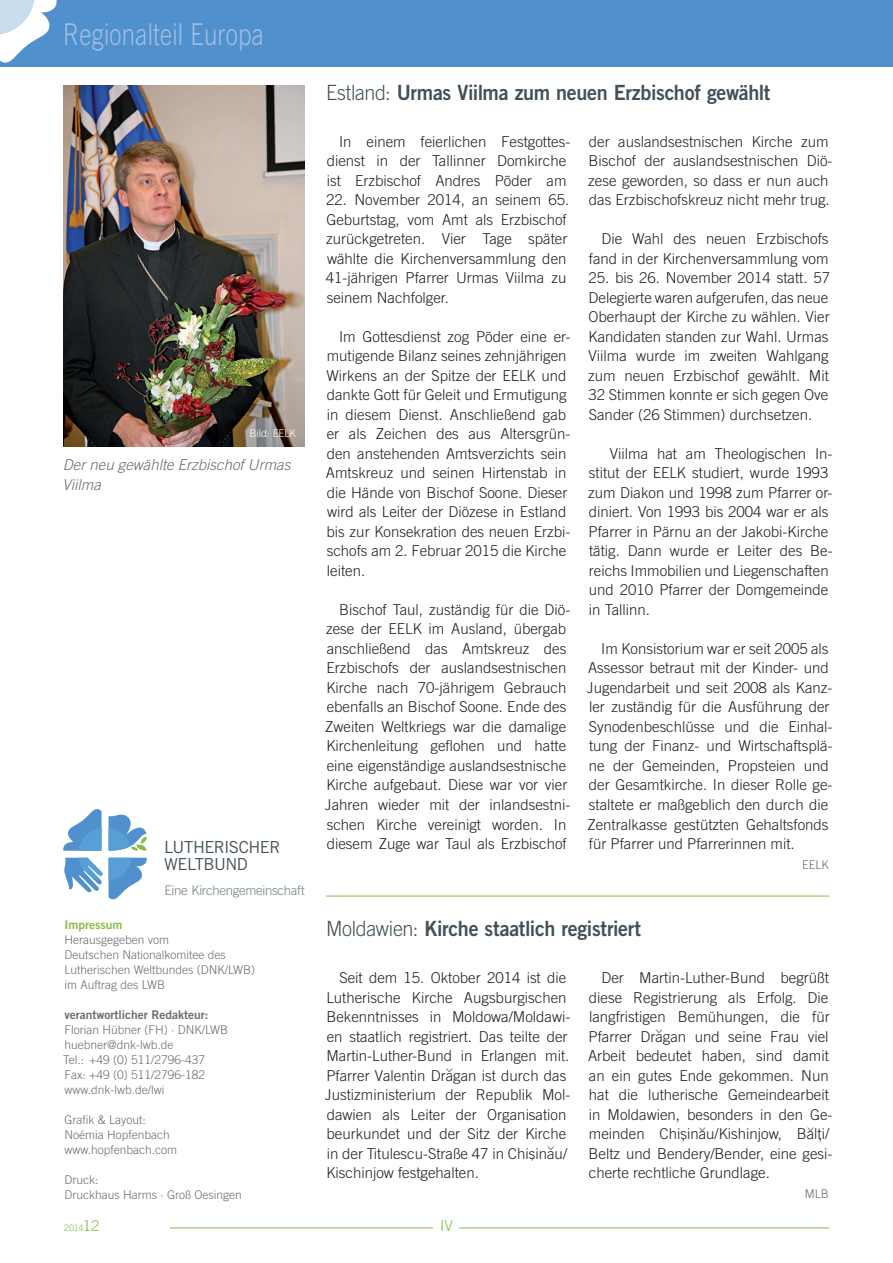
<style>
.page{position:relative;width:893px;height:1263px;background:#fff}
.page>*{position:absolute;margin:0;border:0;box-sizing:border-box;transform-origin:0 0}
.t1{font:300 30px "Trade Gothic LT Std";letter-spacing:.01em;color:#a4bee3;scale:.8 1}
.t2{font:21px "Trade Gothic LT Std Bd 2";letter-spacing:-.015em;color:#425159;scale:.94 1}
.t3{font:16.65px/16.6px "Trade Gothic";letter-spacing:-.035em;color:#425159}
.t4{font:300 15px/19.5px "Trade Gothic LT Std";color:#231f20}
.t5{font:italic 300 15px/19.5px "Trade Gothic LT Std";color:#6c6d70}
.t6{font:300 15px "Trade Gothic LT Std";color:#84bc47}
.t7{font:300 13.2px "Trade Gothic";letter-spacing:-.02em;color:#72828a}
.t8{font:300 12px/15px "Trade Gothic LT Std";color:#6c6d70}
.t9{font:12px "Trade Gothic LT Std Bd 2";color:#6c6d70}
.t10{font:12px "Trade Gothic LT Std Bd 2";color:#84bc47}
.t11{font:300 12px "Trade Gothic LT Std";color:#231f20;scale:.5 1}
.t12{font:300 12px "Trade Gothic LT Std";color:#231f20}
.t13{font:300 10.5px "Trade Gothic LT Std";color:#fff}
.t14{font:300 9px "Trade Gothic LT Std";color:#84bc47}
.s1{font-family:"Trade Gothic LT Std";font-weight:300}
.s2{font-size:15px}
</style>
<div class="page">
<div style="left:0;top:0;width:893px;height:67px;background:#5090cc"></div>
<hr style="left:170px;top:1227px;width:659px;height:1px;background:#84bc47">
<div style="left:434px;top:1220px;width:25px;height:26px;background:#fff"></div>
<svg style="left:63px;top:809px;width:39px;height:42px"></svg>
<svg style="left:109px;top:858px;width:38px;height:41px"></svg>
<svg style="left:109px;top:814px;width:38px;height:37px"></svg>
<svg style="left:64px;top:858px;width:38px;height:35px"></svg>
<svg style="left:78px;top:827px;width:54px;height:54px;fill:#589fd6"></svg>
<svg style="left:0;top:0;width:57px;height:63px"></svg>
<hr style="left:326px;top:896px;width:503px;height:1px;background:#84bc47">
<img style="left:64px;top:85px;width:241px;height:361px">
<h1 class="t1" style="left:63px;top:16px;width:252px">Regionalteil Europa</h1>
<p class="t13" style="left:249px;top:427px;width:48px">Bild: EELK</p>
<p class="t5" style="left:63px;top:455px;width:229px">Der neu gewählte Erzbischof Urmas<br>Viilma</p>
<p class="t3" style="left:164px;top:839px;width:118px">LUTHERISCHER<br>WELTBUND</p>
<p class="t7" style="left:164px;top:883px;width:142px">Eine Kirchengemeinschaft</p>
<p class="t10" style="left:64px;top:917px;width:59px">Impressum</p>
<p class="t8" style="left:64px;top:932px;width:192px">Herausgegeben vom<br>Deutschen Nationalkomitee des<br>Lutherischen Weltbundes (DNK/LWB) im Auftrag des LWB</p>
<p class="t9" style="left:65px;top:1007px;width:145px">verantwortlicher Redakteur:</p>
<p class="t8" style="left:63px;top:1022px;width:166px">Florian Hübner (FH) · DNK/LWB huebner@dnk-lwb.de<br>Tel.: +49 (0) 511/2796-437<br>Fax: +49 (0) 511/2796-182 www.dnk-lwb.de/lwi</p>
<p class="t8" style="left:64px;top:1112px;width:114px">Grafik &amp; Layout:<br>Noémia Hopfenbach www.hopfenbach.com</p>
<p class="t8" style="left:64px;top:1172px;width:179px">Druck:<br>Druckhaus Harms · Groß Oesingen</p>
<h2 class="t2" style="left:326px;top:80px;width:474px"><span class="s1">Estland:</span> Urmas Viilma zum neuen Erzbischof gewählt</h2>
<p class="t4" style="left:327px;top:132px;width:245px;text-indent:12px">In einem feierlichen Festgottes&shy;dienst in der Tallinner Domkirche ist Erzbischof Andres Põder am</p>
<p class="t4" style="left:326px;top:190px;width:245px">22. November 2014, an seinem 65.<br>Geburtstag, vom Amt als Erzbischof zurückgetreten. Vier Tage später wählte die Kirchenversammlung den<br>41-jährigen Pfarrer Urmas Viilma zu seinem Nachfolger.</p>
<p class="t4" style="left:326px;top:327px;width:246px;text-indent:13px">Im Gottesdienst zog Põder eine er&shy;mutigende Bilanz seines zehnjährigen Wirkens an der Spitze der EELK und dankte Gott für Geleit und Ermutigung in diesem Dienst. Anschließend gab er als Zeichen des aus Altersgrün&shy;den anstehenden Amtsverzichts sein Amtskreuz und seinen Hirtenstab in die Hände von Bischof Soone. Dieser wird als Leiter der Diözese in Estland bis zur Konsekration des neuen Erzbi&shy;schofs am 2. Februar 2015 die Kirche leiten.</p>
<p class="t4" style="left:325px;top:600px;width:247px;text-indent:14px">Bischof Taul, zuständig für die Diö&shy;zese der EELK im Ausland, übergab anschließend das Amtskreuz des Erzbischofs der auslandsestnischen Kirche nach 70-jährigem Gebrauch ebenfalls an Bischof Soone. Ende des Zweiten Weltkriegs war die damalige Kirchenleitung geflohen und hatte eine eigenständige auslandsestnische Kirche aufgebaut. Diese war vor vier Jahren wieder mit der inlandsestni&shy;schen Kirche vereinigt worden. In diesem Zuge war Taul als Erzbischof</p>
<p class="t4" style="left:588px;top:132px;width:246px">der auslandsestnischen Kirche zum Bischof der auslandsestnischen Diö&shy;zese geworden, so dass er nun auch das Erzbischofskreuz nicht mehr trug.</p>
<p class="t4" style="left:589px;top:229px;width:241px;text-align:right">Die Wahl des neuen Erzbischofs fand in der Kirchenversammlung vom</p>
<p class="t4" style="left:588px;top:268px;width:243px;text-align:justify">25. bis 26. November 2014 statt. 57<br>Delegierte waren aufgerufen, das neue Oberhaupt der Kirche zu wählen. Vier Kandidaten standen zur Wahl. Urmas Viilma wurde im zweiten Wahlgang zum neuen Erzbischof gewählt. Mit 32 Stimmen konnte er sich gegen Ove Sander (26 Stimmen) durchsetzen.</p>
<p class="t4" style="left:588px;top:444px;width:246px;text-indent:22px">Viilma hat am Theologischen In&shy;stitut der EELK studiert, wurde 1993 zum Diakon und 1998 zum Pfarrer or&shy;diniert. Von 1993 bis 2004 war er als<br>Pfarrer in Pärnu an der Jakobi-Kirche tätig. Dann wurde er Leiter des Be&shy;reichs Immobilien und Liegenschaften und 2010 Pfarrer der Domgemeinde in Tallinn.</p>
<p class="t4" style="left:587px;top:639px;width:247px;text-indent:14px">Im Konsistorium war er seit 2005 als Assessor betraut mit der Kinder- und Jugendarbeit und seit 2008 als Kanz&shy;ler zuständig für die Ausführung der Synodenbeschlüsse und die Einhal&shy;tung der Finanz- und Wirtschaftsplä&shy;ne der Gemeinden, Propsteien und der Gesamtkirche. In dieser Rolle ge&shy;staltete er maßgeblich den durch die Zentralkasse gestützten Gehaltsfonds für Pfarrer und Pfarrerinnen mit.</p>
<p class="t8" style="left:802px;top:856px;width:28px">EELK</p>
<h2 class="t2" style="left:326px;top:916px;width:337px"><span class="s1">Moldawien:</span> Kirche staatlich registriert</h2>
<p class="t4" style="left:325px;top:968px;width:247px;text-indent:14px">Seit dem 15. Oktober 2014 ist die Lutherische Kirche Augsburgischen Bekenntnisses in Moldowa/Moldawi&shy;en staatlich registriert. Das teilte der Martin-Luther-Bund in Erlangen mit.<br>Pfarrer Valentin Dragan ist durch das Justizministerium der Republik Mol&shy;dawien als Leiter der Organisation beurkundet und der Sitz der Kirche in der Titulescu-Straße 47 in Chisinau/ Kischinjow festgehalten.</p>
<p class="t4" style="left:588px;top:968px;width:246px;text-indent:13px">Der Martin-Luther-Bund begrüßt diese Registrierung als Erfolg. Die langfristigen Bemühungen, die für Pfarrer Dragan und seine Frau viel Arbeit bedeutet haben, sind damit an ein gutes Ende gekommen. Nun hat die lutherische Gemeindearbeit in Moldawien, besonders in den Ge&shy;meinden Chisinau/Kishinjow, Balti/ Beltz und Bendery/Bender, eine gesi&shy;cherte rechtliche Grundlage.</p>
<p class="t8" style="left:805px;top:1186px;width:26px">MLB</p>
<p class="t11" style="left:651px;top:1032px;width:9px;rotate:-90deg">&lt;</p>
<p class="t11" style="left:441px;top:1072px;width:9px;rotate:-90deg">&lt;</p>
<p class="t11" style="left:694px;top:1131px;width:9px;rotate:-90deg">&lt;</p>
<p class="t11" style="left:802px;top:1131px;width:9px;rotate:-90deg">&lt;</p>
<p class="t12" style="left:682px;top:1128px;width:5px">,</p>
<p class="t12" style="left:819px;top:1128px;width:5px">,</p>
<p class="t11" style="left:543px;top:1150px;width:9px;rotate:-90deg">&lt;</p>
<p class="t12" style="left:531px;top:1148px;width:5px">,</p>
<p class="t14" style="left:64px;top:1223px;width:37px">2014<span class="s2">12</span></p>
<p class="t6" style="left:440px;top:1217px;width:14px">IV</p>
</div>
